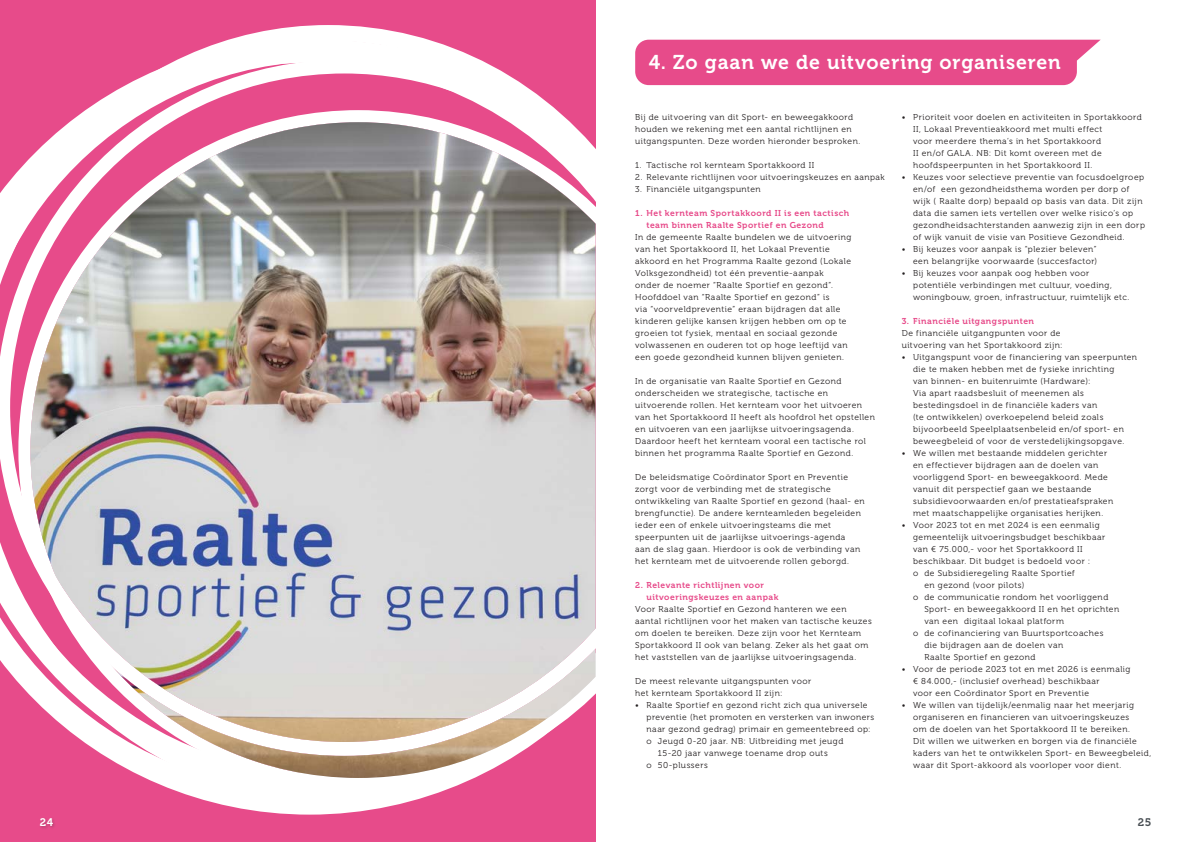
<style>
.page{position:relative;width:1191px;height:842px;background:#fff}
.page>*{position:absolute;margin:0;border:0;box-sizing:border-box;transform-origin:0 0}
.t1{font:19.9px "Museo 700";letter-spacing:.045em;color:#fff}
.t2{font:11px "Museo 700";color:#fff}
.t3{font:11px "Museo 700";color:#494f54}
.t4{font:8.5px/12px "Museo 300";letter-spacing:.055em;color:#231f20}
.t5{font:8.5px/12px "Museo 700";letter-spacing:.06em;color:#e74b8a}
</style>
<div class="page">
<div style="left:635px;top:40px;width:465px;height:45px;background:#e74b8a"></div>
<div style="left:0;top:0;width:595px;height:842px;background:#e74b8a"></div>
<svg style="left:185px;top:25px;width:249px;height:777px;fill:#fff"></svg>
<svg style="left:0;top:40px;width:570px;height:754px"></svg>
<img style="left:30px;top:122px;width:565px;height:656px">
<div style="left:39px;top:817px;width:18px;height:13px;background:#231f20;opacity:.25"></div>
<h1 class="t1" style="left:648px;top:51px;width:414px">4. Zo gaan we de uitvoering organiseren</h1>
<p class="t4" style="left:635px;top:111px;width:227px">Bij de uitvoering van dit Sport- en beweegakkoord houden we rekening met een aantal richtlijnen en uitgangspunten. Deze worden hieronder besproken.</p>
<p class="t4" style="left:635px;top:159px;width:180px">1. Tactische rol kernteam Sportakkoord II</p>
<p class="t4" style="left:635px;top:171px;width:251px">2. Relevante richtlijnen voor uitvoeringskeuzes en aanpak</p>
<p class="t4" style="left:635px;top:183px;width:127px">3. Financiële uitgangspunten</p>
<p class="t5" style="left:646px;top:207px;width:204px;text-indent:-11px">1. Het kernteam Sportakkoord II is een tactisch team binnen Raalte Sportief en Gezond</p>
<p class="t4" style="left:635px;top:231px;width:218px">In de gemeente Raalte bundelen we de uitvoering van het Sportakkoord II, het Lokaal Preventie akkoord en het Programma Raalte gezond (Lokale Volksgezondheid) tot één preventie-aanpak<br>onder de noemer “Raalte Sportief en gezond”.<br>Hoofddoel van “Raalte Sportief en gezond” is<br>via “voorveldpreventie” eraan bijdragen dat alle kinderen gelijke kansen krijgen hebben om op te groeien tot fysiek, mentaal en sociaal gezonde volwassenen en ouderen tot op hoge leeftijd van een goede gezondheid kunnen blijven genieten.</p>
<p class="t4" style="left:635px;top:375px;width:241px">In de organisatie van Raalte Sportief en Gezond onderscheiden we strategische, tactische en uitvoerende rollen. Het kernteam voor het uitvoeren van het Sportakkoord II heeft als hoofdrol het opstellen en uitvoeren van een jaarlijkse uitvoeringsagenda.<br>Daardoor heeft het kernteam vooral een tactische rol binnen het programma Raalte Sportief en Gezond.</p>
<p class="t4" style="left:635px;top:471px;width:231px">De beleidsmatige Coördinator Sport en Preventie zorgt voor de verbinding met de strategische ontwikkeling van Raalte Sportief en gezond (haal- en brengfunctie). De andere kernteamleden begeleiden ieder een of enkele uitvoeringsteams die met speerpunten uit de jaarlijkse uitvoerings-agenda<br>aan de slag gaan. Hierdoor is ook de verbinding van het kernteam met de uitvoerende rollen geborgd.</p>
<p class="t5" style="left:646px;top:579px;width:133px;text-indent:-11px">2. Relevante richtlijnen voor uitvoeringskeuzes en aanpak</p>
<p class="t4" style="left:635px;top:603px;width:238px">Voor Raalte Sportief en Gezond hanteren we een aantal richtlijnen voor het maken van tactische keuzes om doelen te bereiken. Deze zijn voor het Kernteam Sportakkoord II ook van belang. Zeker als het gaat om het vaststellen van de jaarlijkse uitvoeringsagenda.</p>
<p class="t4" style="left:635px;top:675px;width:177px">De meest relevante uitgangspunten voor het kernteam Sportakkoord II zijn:</p>
<p class="t4" style="left:635px;top:699px;width:234px">• Raalte Sportief en gezond richt zich qua universele</p>
<p class="t4" style="left:646px;top:711px;width:229px">preventie (het promoten en versterken van inwoners</p>
<p class="t4" style="left:646px;top:723px;width:226px">naar gezond gedrag) primair en gemeentebreed op:</p>
<p class="t4" style="left:646px;top:735px;width:198px">o Jeugd 0-20 jaar. NB: Uitbreiding met jeugd</p>
<p class="t4" style="left:658px;top:747px;width:171px">15-20 jaar vanwege toename drop outs</p>
<p class="t4" style="left:646px;top:759px;width:63px">o 50-plussers</p>
<p class="t4" style="left:913px;top:111px;width:230px;text-indent:-11px">• Prioriteit voor doelen en activiteiten in Sportakkoord II, Lokaal Preventieakkoord met multi effect<br>voor meerdere thema’s in het Sportakkoord<br>II en/of GALA. NB: Dit komt overeen met de hoofdspeerpunten in het Sportakkoord II.</p>
<p class="t4" style="left:913px;top:171px;width:233px;text-indent:-11px">• Keuzes voor selectieve preventie van focusdoelgroep en/of een gezondheidsthema worden per dorp of wijk ( Raalte dorp) bepaald op basis van data. Dit zijn data die samen iets vertellen over welke risico’s op gezondheidsachterstanden aanwezig zijn in een dorp of wijk vanuit de visie van Positieve Gezondheid.</p>
<p class="t4" style="left:901px;top:243px;width:197px;text-align:right">• Bij keuzes voor aanpak is “plezier beleven” een belangrijke voorwaarde (succesfactor)</p>
<p class="t4" style="left:913px;top:267px;width:218px;text-indent:-11px">• Bij keuzes voor aanpak oog hebben voor potentiële verbindingen met cultuur, voeding, woningbouw, groen, infrastructuur, ruimtelijk etc.</p>
<p class="t5" style="left:901px;top:315px;width:134px">3. Financiële uitgangspunten</p>
<p class="t4" style="left:901px;top:327px;width:162px">De financiële uitgangpunten voor de uitvoering van het Sportakkoord zijn:</p>
<p class="t4" style="left:913px;top:351px;width:225px;text-indent:-11px">• Uitgangspunt voor de financiering van speerpunten die te maken hebben met de fysieke inrichting<br>van binnen- en buitenruimte (Hardware):<br>Via apart raadsbesluit of meenemen als bestedingsdoel in de financiële kaders van<br>(te ontwikkelen) overkoepelend beleid zoals bijvoorbeeld Speelplaatsenbeleid en/of sport- en beweegbeleid of voor de verstedelijkingsopgave.</p>
<p class="t4" style="left:913px;top:447px;width:202px;text-indent:-11px">• We willen met bestaande middelen gerichter en effectiever bijdragen aan de doelen van voorliggend Sport- en beweegakkoord. Mede vanuit dit perspectief gaan we bestaande subsidievoorwaarden en/of prestatieafspraken met maatschappelijke organisaties herijken.</p>
<p class="t4" style="left:901px;top:519px;width:199px">• Voor 2023 tot en met 2024 is een eenmalig</p>
<p class="t4" style="left:913px;top:531px;width:194px">gemeentelijk uitvoeringsbudget beschikbaar</p>
<p class="t4" style="left:913px;top:543px;width:171px">van € 75.000,- voor het Sportakkoord II</p>
<p class="t4" style="left:913px;top:555px;width:179px">beschikbaar. Dit budget is bedoeld voor :</p>
<p class="t4" style="left:913px;top:567px;width:163px">o de Subsidieregeling Raalte Sportief</p>
<p class="t4" style="left:924px;top:579px;width:101px">en gezond (voor pilots)</p>
<p class="t4" style="left:913px;top:591px;width:197px">o de communicatie rondom het voorliggend</p>
<p class="t4" style="left:924px;top:603px;width:196px">Sport- en beweegakkoord II en het oprichten</p>
<p class="t4" style="left:924px;top:615px;width:141px">van een digitaal lokaal platform</p>
<p class="t4" style="left:913px;top:627px;width:192px">o de cofinanciering van Buurtsportcoaches</p>
<p class="t4" style="left:924px;top:639px;width:140px">die bijdragen aan de doelen van</p>
<p class="t4" style="left:924px;top:651px;width:113px">Raalte Sportief en gezond</p>
<p class="t4" style="left:913px;top:663px;width:219px;text-indent:-11px">• Voor de periode 2023 tot en met 2026 is eenmalig € 84.000,- (inclusief overhead) beschikbaar<br>voor een Coördinator Sport en Preventie</p>
<p class="t4" style="left:913px;top:699px;width:240px;text-indent:-11px">• We willen van tijdelijk/eenmalig naar het meerjarig organiseren en financieren van uitvoeringskeuzes<br>om de doelen van het Sportakkoord II te bereiken.<br>Dit willen we uitwerken en borgen via de financiële kaders van het te ontwikkelen Sport- en Beweegbeleid, waar dit Sport-akkoord als voorloper voor dient.</p>
<p class="t2" style="left:40px;top:816px;width:15px">24</p>
<p class="t3" style="left:1137px;top:816px;width:15px">25</p>
</div>
